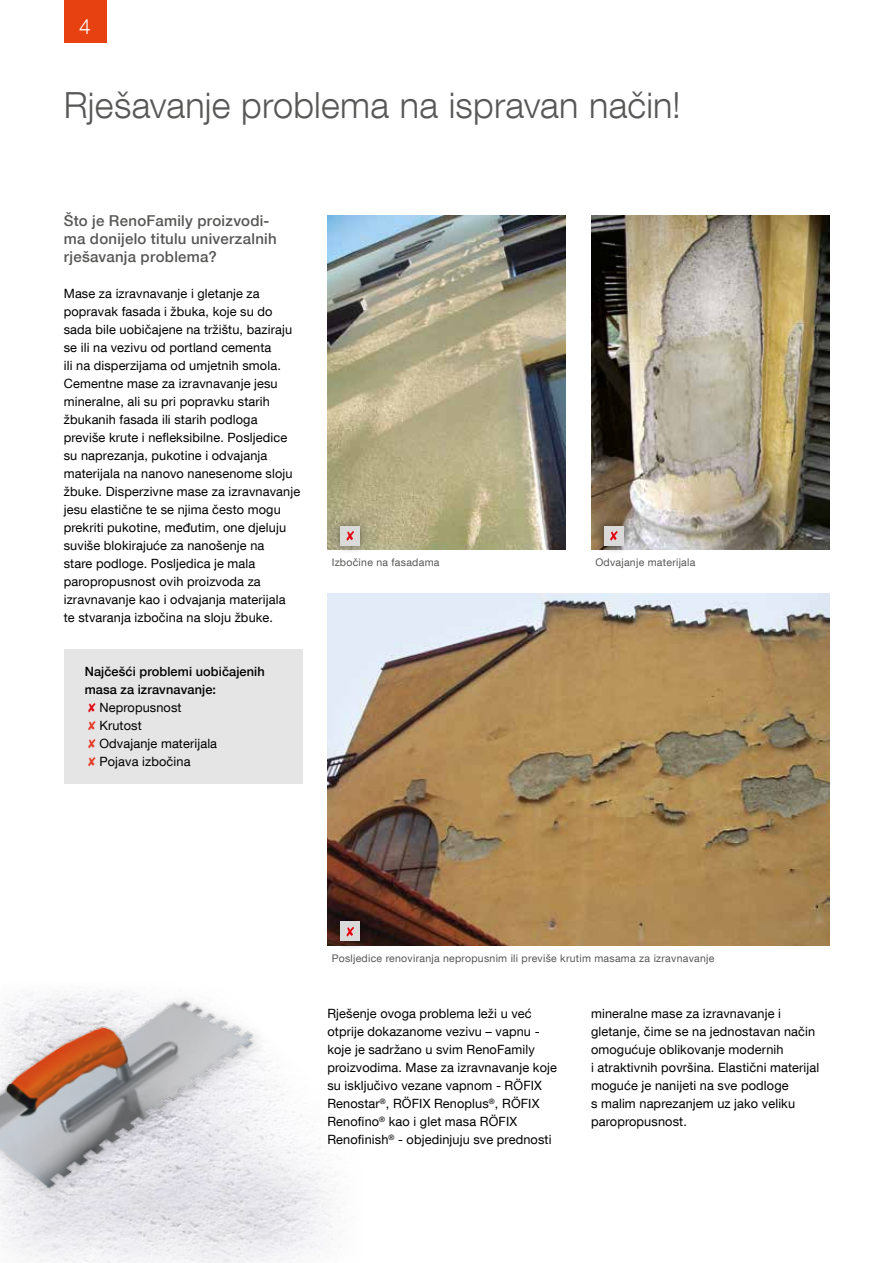
<style>
.page{position:relative;width:893px;height:1263px;background:#fff}
.page>*{position:absolute;margin:0;border:0;box-sizing:border-box;transform-origin:0 0}
.t1{font:300 36px "Helvetica Neue LT Com";letter-spacing:.005em;color:#575756}
.t2{font:300 21px "Helvetica Neue LT Com";color:#fff}
.t3{font:500 15px/18px "Helvetica Neue LT Com";letter-spacing:.015em;color:#575756}
.t4{font:12.75px/18px "Helvetica Neue LT Com";letter-spacing:.01em;color:#000}
.t5{font:10.5px "Helvetica Neue LT Com";letter-spacing:.025em;color:#575756}
.s1{font-weight:500}
.s2{color:#e30613}
.s3{color:#e73b28}
</style>
<div class="page">
<div style="left:64px;top:0;width:42px;height:43px;background:#e74011"></div>
<img style="left:327px;top:215px;width:239px;height:335px">
<img style="left:591px;top:215px;width:238px;height:335px">
<img style="left:327px;top:594px;width:502px;height:352px">
<div style="left:64px;top:650px;width:238px;height:134px;background:#e5e5e5"></div>
<img style="left:1px;top:1094px;width:338px;height:169px">
<div style="left:0;top:991px;width:268px;height:232px;background:#000;opacity:.18"></div>
<img style="left:0;top:990px;width:280px;height:227px">
<div style="left:330px;top:516px;width:39px;height:39px;background:#000;opacity:.47"></div>
<div style="left:340px;top:526px;width:20px;height:19px;background:#dadada"></div>
<svg style="left:347px;top:531px;width:7px;height:10px"></svg>
<div style="left:330px;top:912px;width:39px;height:39px;background:#000;opacity:.47"></div>
<div style="left:340px;top:922px;width:20px;height:19px;background:#dadada"></div>
<svg style="left:347px;top:927px;width:7px;height:9px"></svg>
<div style="left:594px;top:516px;width:39px;height:39px;background:#000;opacity:.47"></div>
<div style="left:604px;top:526px;width:19px;height:19px;background:#dadada"></div>
<svg style="left:610px;top:531px;width:8px;height:10px"></svg>
<h2 class="t2" style="left:79px;top:13px;width:13px">4</h2>
<h1 class="t1" style="left:64px;top:83px;width:619px">Rješavanje problema na ispravan način!</h1>
<p class="t3" style="left:64px;top:211px;width:214px">Što je RenoFamily proizvodi&shy;ma donijelo titulu univerzalnih rješavanja problema?</p>
<p class="t4" style="left:64px;top:284px;width:238px">Mase za izravnavanje i gletanje za popravak fasada i žbuka, koje su do sada bile uobičajene na tržištu, baziraju se ili na vezivu od portland cementa<br>ili na disperzijama od umjetnih smola.<br>Cementne mase za izravnavanje jesu mineralne, ali su pri popravku starih žbukanih fasada ili starih podloga previše krute i nefleksibilne. Posljedice su naprezanja, pukotine i odvajanja materijala na nanovo nanesenome sloju žbuke. Disperzivne mase za izravnavanje jesu elastične te se njima često mogu prekriti pukotine, međutim, one djeluju suviše blokirajuće za nanošenje na<br>stare podloge. Posljedica je mala paropropusnost ovih proizvoda za izravnavanje kao i odvajanja materijala<br>te stvaranja izbočina na sloju žbuke.</p>
<p class="t4" style="left:85px;top:662px;width:182px"><span class="s1">Najčešći problemi uobičajenih masa za izravnavanje:<br></span><span class="s2">✘</span> Nepropusnost<br><span class="s3">✘</span> Krutost<br><span class="s3">✘</span> Odvajanje materijala<br><span class="s3">✘</span> Pojava izbočina</p>
<p class="t5" style="left:332px;top:556px;width:109px">Izbočine na fasadama</p>
<p class="t5" style="left:595px;top:556px;width:102px">Odvajanje materijala</p>
<p class="t5" style="left:332px;top:952px;width:384px">Posljedice renoviranja nepropusnim ili previše krutim masama za izravnavanje</p>
<p class="t4" style="left:327px;top:1004px;width:231px">Rješenje ovoga problema leži u već otprije dokazanome vezivu – vapnu - koje je sadržano u svim RenoFamily proizvodima. Mase za izravnavanje koje su isključivo vezane vapnom - RÖFIX Renostar<sup>®</sup>, RÖFIX Renoplus<sup>®</sup>, RÖFIX Renofino<sup>®</sup> kao i glet masa RÖFIX Renofinish<sup>®</sup> - objedinjuju sve prednosti</p>
<p class="t4" style="left:591px;top:1004px;width:230px">mineralne mase za izravnavanje i gletanje, čime se na jednostavan način omogućuje oblikovanje modernih<br>i atraktivnih površina. Elastični materijal moguće je nanijeti na sve podloge<br>s malim naprezanjem uz jako veliku paropropusnost.</p>
</div>
